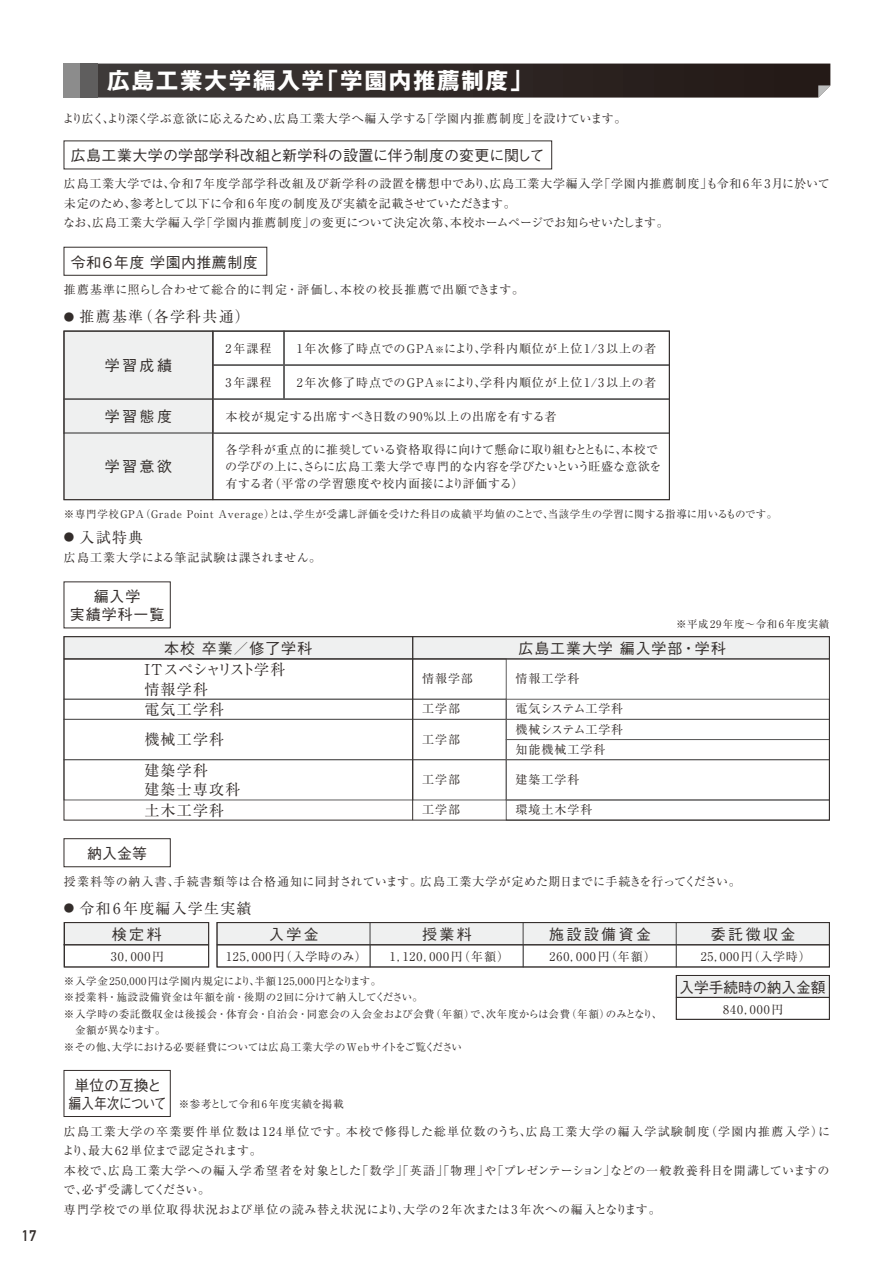
<style>
.page{position:relative;width:893px;height:1263px;background:#fff}
.page>*{position:absolute;margin:0;border:0;box-sizing:border-box;transform-origin:0 0}
.t1{font:700 22.5px "Gothic MB101 Pr 6 N";letter-spacing:.08em;color:#fff}
.t2{font:500 15px "Gothic BBB Pr 6 N";letter-spacing:.03em;color:#332d2b}
.t3{font:15px/20px "Ryumin Pr 6 N";letter-spacing:.08em;color:#332d2b}
.t4{font:500 15px "Gothic BBB Pr 6 N";color:#332d2b}
.t5{font:500 15px/18px "Gothic BBB Pr 6 N";letter-spacing:.06em;color:#332d2b;text-align:center}
.t6{font:15px/19.5px "Ryumin Pr 6 N";letter-spacing:-.02em;color:#332d2b}
.t7{font:500 15px/18px "Gothic BBB Pr 6 N";letter-spacing:-.03em;color:#332d2b;text-align:center}
.t8{font:700 15px "DIN Alternate";color:#332d2b}
.t9{font:12px/19.5px "Ryumin Pr 6 N";letter-spacing:.06em;color:#332d2b}
.t10{font:12px/17px "Ryumin Pr 6 N";letter-spacing:.02em;color:#332d2b}
.t11{font:12px "Ryumin Pr 6 N";letter-spacing:.08em;color:#332d2b}
.t12{font:12px "Ryumin Pr 6 N";letter-spacing:.035em;color:#332d2b}
.t13{font:10.5px/16.5px "Ryumin Pr 6 N";letter-spacing:.04em;color:#332d2b}
.t14{font:10.5px "Ryumin Pr 6 N";letter-spacing:.06em;color:#332d2b}
.s1{font-size:10.5px}
.s2{font-size:9px}
</style>
<div class="page">
<svg style="left:98px;top:64px;width:732px;height:34px;background:#332b29"></svg>
<div style="left:64px;top:64px;width:17px;height:34px;background:#8c8c8c"></div>
<div style="left:81px;top:64px;width:17px;height:34px;background:#5f5e5e"></div>
<div style="left:64px;top:922px;width:145px;height:23px;background:#eff0f0"></div>
<div style="left:64px;top:944px;width:145px;height:23px;border:1px solid #5f5e5e"></div>
<div style="left:676px;top:975px;width:153px;height:22px;background:#eff0f0"></div>
<div style="left:676px;top:975px;width:154px;height:45px;border:1px solid #332d2b"></div>
<div style="left:217px;top:922px;width:153px;height:23px;background:#eff0f0"></div>
<div style="left:370px;top:922px;width:153px;height:23px;background:#eff0f0"></div>
<div style="left:523px;top:922px;width:153px;height:23px;background:#eff0f0"></div>
<div style="left:676px;top:922px;width:153px;height:23px;background:#eff0f0"></div>
<div style="left:217px;top:944px;width:153px;height:23px;border:1px solid #5f5e5e"></div>
<div style="left:370px;top:944px;width:153px;height:23px;border:1px solid #5f5e5e"></div>
<div style="left:523px;top:944px;width:153px;height:23px;border:1px solid #5f5e5e"></div>
<div style="left:676px;top:944px;width:154px;height:23px;border:1px solid #5f5e5e"></div>
<div style="left:217px;top:922px;width:613px;height:45px;border:1px solid #332d2b"></div>
<div style="left:64px;top:922px;width:145px;height:45px;border:1px solid #332d2b"></div>
<hr style="left:217px;top:944px;width:612px;height:1px;background:#332d2b">
<hr style="left:64px;top:944px;width:145px;height:1px;background:#332d2b">
<hr style="left:676px;top:997px;width:153px;height:1px;background:#332d2b">
<div style="left:64px;top:838px;width:107px;height:29px;border:1px solid #332d2b"></div>
<svg style="left:66px;top:333px;width:602px;height:165px"></svg>
<hr style="left:212px;top:331px;width:1px;height:169px;background:#332d2b">
<div style="left:64px;top:331px;width:606px;height:169px;border:1px solid #332d2b"></div>
<div style="left:64px;top:1070px;width:107px;height:47px;border:1px solid #332d2b"></div>
<svg style="left:66px;top:638px;width:762px;height:61px"></svg>
<div style="left:412px;top:699px;width:94px;height:21px;border:1px solid #5f5e5e"></div>
<div style="left:506px;top:699px;width:324px;height:21px;border:1px solid #5f5e5e"></div>
<div style="left:506px;top:719px;width:324px;height:21px;border:1px solid #5f5e5e"></div>
<div style="left:506px;top:739px;width:324px;height:21px;border:1px solid #5f5e5e"></div>
<svg style="left:413px;top:719px;width:94px;height:40px"></svg>
<div style="left:506px;top:759px;width:324px;height:41px;border:1px solid #5f5e5e"></div>
<div style="left:506px;top:800px;width:324px;height:20px;border:1px solid #5f5e5e"></div>
<div style="left:64px;top:659px;width:349px;height:40px;border:1px solid #5f5e5e"></div>
<div style="left:64px;top:699px;width:349px;height:21px;border:1px solid #5f5e5e"></div>
<div style="left:64px;top:719px;width:349px;height:41px;border:1px solid #5f5e5e"></div>
<div style="left:64px;top:759px;width:349px;height:41px;border:1px solid #5f5e5e"></div>
<div style="left:412px;top:759px;width:94px;height:41px;border:1px solid #5f5e5e"></div>
<div style="left:64px;top:636px;width:766px;height:184px;border:1px solid #332d2b"></div>
<hr style="left:64px;top:658px;width:765px;height:1px;background:#332d2b">
<hr style="left:412px;top:637px;width:1px;height:183px;background:#332d2b">
<p class="t8" style="left:22px;top:1227px;width:16px">17</p>
<h1 class="t1" style="left:107px;top:62px;width:427px">広島工業大学編入学「学園内推薦制度」</h1>
<p class="t12" style="left:62px;top:110px;width:566px">より広く、より深く学ぶ意欲に応えるため、広島工業大学へ編入学する「学園内推薦制度」を設けています。</p>
<p class="t4" style="left:71px;top:144px;width:475px">広島工業大学の学部学科改組と新学科の設置に伴う制度の変更に関して</p>
<p class="t9" style="left:63px;top:173px;width:768px">広島工業大学では、令和7年度学部学科改組及び新学科の設置を構想中であり、広島工業大学編入学「学園内推薦制度」も令和6年3月に於いて未定のため、参考として以下に令和6年度の制度及び実績を記載させていただきます。<br>なお、広島工業大学編入学「学園内推薦制度」の変更について決定次第、本校ホームページでお知らせいたします。</p>
<p class="t2" style="left:71px;top:250px;width:189px">令和6年度 学園内推薦制度</p>
<p class="t9" style="left:64px;top:279px;width:462px">推薦基準に照らし合わせて総合的に判定・評価し、本校の校長推薦で出願できます。</p>
<p class="t3" style="left:64px;top:306px;width:187px"><span class="s1">●</span> 推薦基準（各学科共通）</p>
<p class="t9" style="left:225px;top:338px;width:47px">2年課程</p>
<p class="t11" style="left:297px;top:339px;width:361px">1年次修了時点でのGPA<span class="s2">※</span>により、学科内順位が上位1/3以上の者</p>
<p class="t11" style="left:297px;top:373px;width:361px">2年次修了時点でのGPA<span class="s2">※</span>により、学科内順位が上位1/3以上の者</p>
<p class="t9" style="left:225px;top:406px;width:332px">本校が規定する出席すべき日数の90％以上の出席を有する者</p>
<p class="t2" style="left:105px;top:354px;width:69px">学習成績</p>
<p class="t9" style="left:225px;top:372px;width:47px">3年課程</p>
<p class="t2" style="left:105px;top:404px;width:69px">学習態度</p>
<p class="t2" style="left:105px;top:455px;width:69px">学習意欲</p>
<p class="t10" style="left:225px;top:440px;width:438px">各学科が重点的に推奨している資格取得に向けて懸命に取り組むとともに、本校での学びの上に、さらに広島工業大学で専門的な内容を学びたいという旺盛な意欲を有する者（平常の学習態度や校内面接により評価する）</p>
<p class="t14" style="left:64px;top:505px;width:715px">※専門学校GPA（Grade Point Average）とは、学生が受講し評価を受けた科目の成績平均値のことで、当該学生の学習に関する指導に用いるものです。</p>
<p class="t3" style="left:64px;top:526px;width:81px"><span class="s1">●</span> 入試特典</p>
<p class="t9" style="left:64px;top:547px;width:259px">広島工業大学による筆記試験は課されません。</p>
<p class="t5" style="left:70px;top:587px;width:96px">編入学<br>実績学科一覧</p>
<p class="t2" style="left:164px;top:636px;width:149px">本校 卒業／修了学科</p>
<p class="t14" style="left:676px;top:615px;width:155px">※平成29年度～令和6年度実績</p>
<p class="t5" style="left:518px;top:638px;width:209px">広島工業大学 編入学部・学科</p>
<p class="t6" style="left:144px;top:659px;width:142px">ITスペシャリスト学科情報学科</p>
<p class="t9" style="left:422px;top:668px;width:52px">情報学部</p>
<p class="t9" style="left:516px;top:668px;width:65px">情報工学科</p>
<p class="t9" style="left:516px;top:698px;width:109px;line-height:20.1px;text-align:justify">電気システム工学科機械システム工学科知能機械工学科</p>
<p class="t9" style="left:516px;top:769px;width:65px">建築工学科</p>
<p class="t9" style="left:516px;top:799px;width:78px">環境土木学科</p>
<p class="t3" style="left:144px;top:699px;width:81px">電気工学科</p>
<p class="t9" style="left:422px;top:699px;width:39px">工学部</p>
<p class="t3" style="left:144px;top:729px;width:81px">機械工学科</p>
<p class="t9" style="left:422px;top:729px;width:39px">工学部</p>
<p class="t3" style="left:144px;top:759px;width:97px">建築学科<br>建築士専攻科土木工学科</p>
<p class="t9" style="left:422px;top:769px;width:39px">工学部</p>
<p class="t9" style="left:422px;top:799px;width:39px">工学部</p>
<p class="t2" style="left:87px;top:841px;width:61px">納入金等</p>
<p class="t9" style="left:64px;top:871px;width:678px">授業料等の納入書、手続書類等は合格通知に同封されています。広島工業大学が定めた期日までに手続きを行ってください。</p>
<p class="t3" style="left:64px;top:897px;width:189px"><span class="s1">●</span> 令和6年度編入学生実績</p>
<p class="t2" style="left:112px;top:922px;width:51px">検定料</p>
<p class="t2" style="left:269px;top:922px;width:51px">入学金</p>
<p class="t2" style="left:422px;top:922px;width:51px">授業料</p>
<p class="t2" style="left:549px;top:922px;width:103px">施設設備資金</p>
<p class="t2" style="left:711px;top:922px;width:86px">委託徴収金</p>
<p class="t9" style="left:111px;top:946px;width:55px">30，000円</p>
<p class="t9" style="left:226px;top:946px;width:142px">125，000円（入学時のみ）</p>
<p class="t11" style="left:390px;top:947px;width:121px">1，120，000円（年額）</p>
<p class="t11" style="left:549px;top:947px;width:108px">260，000円（年額）</p>
<p class="t9" style="left:701px;top:946px;width:111px">25，000円（入学時）</p>
<p class="t13" style="left:64px;top:972px;width:600px">※入学金250,000円は学園内規定により、半額125,000円となります。<br>※授業料・施設設備資金は年額を前・後期の2回に分けて納入してください。<br>※入学時の委託徴収金は後援会・体育会・自治会・同窓会の入会金および会費（年額）で、次年度からは会費（年額）のみとなり、　金額が異なります。<br>※その他、大学における必要経費については広島工業大学のWebサイトをご覧ください</p>
<p class="t4" style="left:679px;top:975px;width:148px">入学手続時の納入金額</p>
<p class="t9" style="left:723px;top:999px;width:62px">840，000円</p>
<p class="t7" style="left:69px;top:1075px;width:99px">単位の互換と編入年次について</p>
<p class="t14" style="left:179px;top:1096px;width:166px">※参考として令和6年度実績を掲載</p>
<p class="t9" style="left:62px;top:1121px;width:769px">広島工業大学の卒業要件単位数は124単位です。本校で修得した総単位数のうち、広島工業大学の編入学試験制度（学園内推薦入学）により、最大 62 単位まで認定されます。<br>本校で、広島工業大学への編入学希望者を対象とした「数学」「英語」「物理」や「プレゼンテーション」などの一般教養科目を開講していますので、必ず受講してください。<br>専門学校での単位取得状況および単位の読み替え状況により、大学の2 年次または3 年次への編入となります。</p>
</div>
